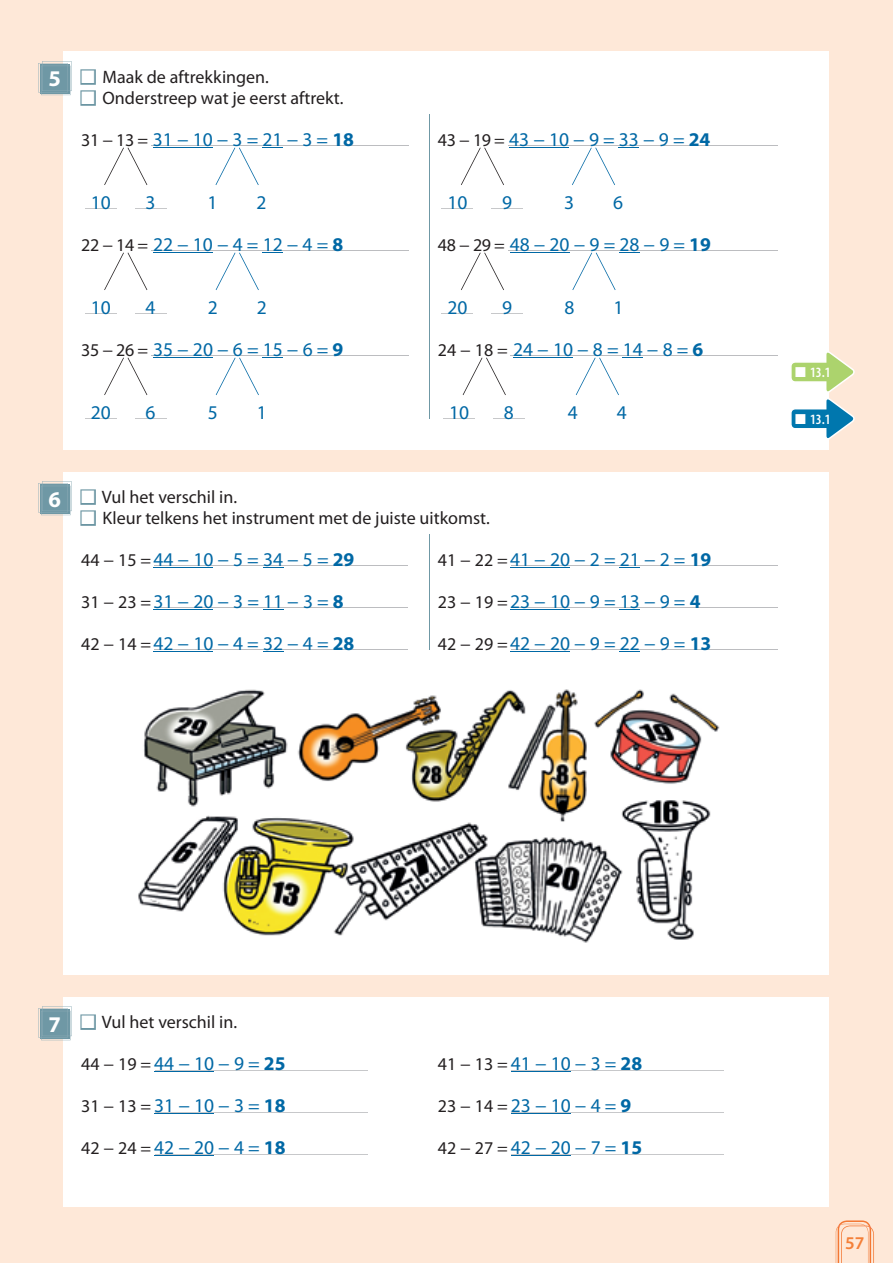
<style>
.page{position:relative;width:893px;height:1263px;background:#fee8d8}
.page>*{position:absolute;margin:0;border:0;box-sizing:border-box;transform-origin:0 0}
.t1{font:700 22.5px "Myriad Pro";color:#fff}
.t2{font:19.5px/42px "Myriad Pro";color:#0068a5}
.t3{font:18px "Myriad Pro";color:#231f20}
.t4{font:600 18px "Myriad Pro";color:#f47f38}
.t5{font:600 condensed 14.25px "Myriad Pro";color:#fff}
.s1{color:#fff}
.s2{font-size:18px;color:#231f20}
.s3{font-weight:700}
</style>
<div class="page">
<div style="left:64px;top:51px;width:765px;height:1155px;background:#fff"></div>
<div style="left:39px;top:450px;width:802px;height:21px;background:#fee8d8"></div>
<div style="left:39px;top:975px;width:802px;height:21px;background:#fee8d8"></div>
<div style="left:80px;top:69px;width:16px;height:16px;border:3px solid #6c96a3"></div>
<div style="left:80px;top:90px;width:16px;height:16px;border:3px solid #6c96a3"></div>
<hr style="left:429px;top:114px;width:1px;height:305px;background:#6f98a5">
<hr style="left:151px;top:146px;width:257px;height:1px;background:#bcbdc0">
<hr style="left:151px;top:251px;width:257px;height:1px;background:#bcbdc0">
<hr style="left:151px;top:356px;width:257px;height:1px;background:#bcbdc0">
<hr style="left:508px;top:146px;width:270px;height:1px;background:#bcbdc0">
<hr style="left:508px;top:251px;width:270px;height:1px;background:#bcbdc0">
<hr style="left:511px;top:356px;width:267px;height:1px;background:#bcbdc0">
<div style="left:80px;top:489px;width:16px;height:16px;border:3px solid #6c96a3"></div>
<div style="left:80px;top:510px;width:16px;height:16px;border:3px solid #6c96a3"></div>
<hr style="left:429px;top:534px;width:1px;height:116px;background:#6f98a5">
<hr style="left:154px;top:566px;width:254px;height:1px;background:#bcbdc0">
<hr style="left:154px;top:608px;width:254px;height:1px;background:#bcbdc0">
<hr style="left:154px;top:650px;width:254px;height:1px;background:#bcbdc0">
<hr style="left:511px;top:566px;width:267px;height:1px;background:#bcbdc0">
<hr style="left:511px;top:608px;width:267px;height:1px;background:#bcbdc0">
<hr style="left:511px;top:650px;width:267px;height:1px;background:#bcbdc0">
<img style="left:132px;top:688px;width:595px;height:256px">
<div style="left:80px;top:1014px;width:16px;height:16px;border:3px solid #6c96a3"></div>
<hr style="left:155px;top:1070px;width:213px;height:1px;background:#c7c8ca">
<hr style="left:155px;top:1112px;width:213px;height:1px;background:#c7c8ca">
<hr style="left:155px;top:1154px;width:213px;height:1px;background:#c7c8ca">
<hr style="left:512px;top:1070px;width:212px;height:1px;background:#c7c8ca">
<hr style="left:512px;top:1112px;width:212px;height:1px;background:#c7c8ca">
<hr style="left:512px;top:1154px;width:212px;height:1px;background:#c7c8ca">
<svg style="left:38px;top:61px;width:34px;height:34px"></svg>
<hr style="left:85px;top:209px;width:32px;height:1px;background:#c7c8ca">
<hr style="left:135px;top:209px;width:32px;height:1px;background:#c7c8ca">
<svg style="left:104px;top:148px;width:43px;height:37px;background:#f6f6f6"></svg>
<hr style="left:85px;top:314px;width:32px;height:1px;background:#c7c8ca">
<hr style="left:135px;top:314px;width:32px;height:1px;background:#c7c8ca">
<svg style="left:104px;top:253px;width:43px;height:37px;background:#f6f6f6"></svg>
<hr style="left:85px;top:419px;width:32px;height:1px;background:#c7c8ca">
<hr style="left:135px;top:419px;width:32px;height:1px;background:#c7c8ca">
<svg style="left:104px;top:358px;width:43px;height:37px;background:#f6f6f6"></svg>
<hr style="left:442px;top:209px;width:31px;height:1px;background:#c7c8ca">
<hr style="left:491px;top:209px;width:32px;height:1px;background:#c7c8ca">
<svg style="left:461px;top:148px;width:43px;height:37px;background:#f6f6f6"></svg>
<hr style="left:442px;top:314px;width:31px;height:1px;background:#c7c8ca">
<hr style="left:491px;top:314px;width:32px;height:1px;background:#c7c8ca">
<svg style="left:461px;top:253px;width:43px;height:37px;background:#f6f6f6"></svg>
<hr style="left:443px;top:419px;width:32px;height:1px;background:#c7c8ca">
<hr style="left:493px;top:419px;width:32px;height:1px;background:#c7c8ca">
<svg style="left:463px;top:358px;width:43px;height:37px;background:#f6f6f6"></svg>
<svg style="left:790px;top:351px;width:65px;height:89px"></svg>
<svg style="left:38px;top:481px;width:34px;height:34px"></svg>
<svg style="left:38px;top:1006px;width:34px;height:34px"></svg>
<svg style="left:836px;top:1220px;width:38px;height:43px"></svg>
<hr style="left:153px;top:147px;width:60px;height:1px;background:#0068a5">
<div style="left:215px;top:147px;width:68px;height:38px;background:#fff"></div>
<hr style="left:153px;top:252px;width:60px;height:1px;background:#0068a5">
<div style="left:216px;top:252px;width:67px;height:38px;background:#fff"></div>
<hr style="left:153px;top:357px;width:60px;height:1px;background:#0068a5">
<div style="left:216px;top:357px;width:67px;height:38px;background:#fff"></div>
<hr style="left:509px;top:147px;width:60px;height:1px;background:#0068a5">
<div style="left:572px;top:147px;width:67px;height:38px;background:#fff"></div>
<hr style="left:510px;top:252px;width:60px;height:1px;background:#0068a5">
<div style="left:572px;top:252px;width:67px;height:38px;background:#fff"></div>
<hr style="left:513px;top:357px;width:60px;height:1px;background:#0068a5">
<div style="left:576px;top:357px;width:67px;height:38px;background:#fff"></div>
<hr style="left:153px;top:567px;width:60px;height:1px;background:#0068a5">
<svg style="left:263px;top:567px;width:20px;height:1px"></svg>
<hr style="left:153px;top:609px;width:60px;height:1px;background:#0068a5">
<svg style="left:263px;top:609px;width:20px;height:1px"></svg>
<hr style="left:153px;top:651px;width:60px;height:1px;background:#0068a5">
<svg style="left:263px;top:651px;width:20px;height:1px"></svg>
<hr style="left:510px;top:567px;width:60px;height:1px;background:#0068a5">
<svg style="left:620px;top:567px;width:20px;height:1px"></svg>
<hr style="left:510px;top:609px;width:60px;height:1px;background:#0068a5">
<svg style="left:620px;top:609px;width:20px;height:1px"></svg>
<hr style="left:510px;top:651px;width:60px;height:1px;background:#0068a5">
<svg style="left:620px;top:651px;width:20px;height:1px"></svg>
<hr style="left:154px;top:1071px;width:60px;height:1px;background:#0068a5">
<hr style="left:154px;top:1113px;width:60px;height:1px;background:#0068a5">
<hr style="left:154px;top:1155px;width:60px;height:1px;background:#0068a5">
<hr style="left:511px;top:1071px;width:60px;height:1px;background:#0068a5">
<hr style="left:511px;top:1113px;width:60px;height:1px;background:#0068a5">
<hr style="left:511px;top:1155px;width:60px;height:1px;background:#0068a5">
<p class="t1" style="left:49px;top:66px;width:14px">5</p>
<p class="t3" style="left:81px;top:67px;width:189px"><span class="s1">■</span> Maak de aftrekkingen.</p>
<p class="t3" style="left:81px;top:88px;width:264px"><span class="s1">■</span> Onderstreep wat je eerst aftrekt.</p>
<p class="t2" style="left:81px;top:118px;width:274px"><span class="s2">31 − 13 =</span> 31 − 10 − 3 = 21 − 3 = <span class="s3">18</span></p>
<p class="t2" style="left:91px;top:181px;width:22px">10</p>
<p class="t2" style="left:145px;top:181px;width:12px">3</p>
<p class="t2" style="left:208px;top:181px;width:12px">1</p>
<p class="t2" style="left:257px;top:181px;width:12px">2</p>
<p class="t2" style="left:81px;top:223px;width:264px"><span class="s2">22 − 14 =</span> 22 − 10 − 4 = 12 − 4 = <span class="s3">8</span></p>
<p class="t2" style="left:91px;top:286px;width:22px">10</p>
<p class="t2" style="left:145px;top:286px;width:12px">4</p>
<p class="t2" style="left:208px;top:286px;width:12px">2</p>
<p class="t2" style="left:257px;top:286px;width:12px">2</p>
<p class="t2" style="left:81px;top:328px;width:264px"><span class="s2">35 − 26 =</span> 35 − 20 − 6 = 15 − 6 = <span class="s3">9</span></p>
<p class="t2" style="left:91px;top:391px;width:22px">20</p>
<p class="t2" style="left:145px;top:391px;width:12px">6</p>
<p class="t2" style="left:208px;top:391px;width:12px">5</p>
<p class="t2" style="left:257px;top:391px;width:12px">1</p>
<p class="t2" style="left:438px;top:118px;width:274px"><span class="s2">43 − 19 =</span> 43 − 10 − 9 = 33 − 9 = <span class="s3">24</span></p>
<p class="t2" style="left:447px;top:181px;width:22px">10</p>
<p class="t2" style="left:502px;top:181px;width:12px">9</p>
<p class="t2" style="left:564px;top:181px;width:12px">3</p>
<p class="t2" style="left:613px;top:181px;width:12px">6</p>
<p class="t2" style="left:438px;top:223px;width:274px"><span class="s2">48 − 29 =</span> 48 − 20 − 9 = 28 − 9 = <span class="s3">19</span></p>
<p class="t2" style="left:447px;top:286px;width:22px">20</p>
<p class="t2" style="left:502px;top:286px;width:12px">9</p>
<p class="t2" style="left:564px;top:286px;width:12px">8</p>
<p class="t2" style="left:613px;top:286px;width:12px">1</p>
<p class="t2" style="left:438px;top:328px;width:267px"><span class="s2">24 − 18 =</span> 24 − 10 − 8 = 14 − 8 = <span class="s3">6</span></p>
<p class="t2" style="left:449px;top:391px;width:22px">10</p>
<p class="t2" style="left:504px;top:391px;width:12px">8</p>
<p class="t2" style="left:568px;top:391px;width:12px">4</p>
<p class="t2" style="left:617px;top:391px;width:12px">4</p>
<p class="t1" style="left:49px;top:486px;width:14px">6</p>
<p class="t3" style="left:81px;top:487px;width:157px"><span class="s1">■</span> Vul het verschil in.</p>
<p class="t3" style="left:81px;top:508px;width:410px"><span class="s1">■</span> Kleur telkens het instrument met de juiste uitkomst.</p>
<p class="t2" style="left:81px;top:538px;width:275px"><span class="s2">44 − 15 =</span>44 − 10 − 5 = 34 − 5 = <span class="s3">29<br></span><span class="s2">31 − 23 =</span>31 − 20 − 3 = 11 − 3 = <span class="s3">8<br></span><span class="s2">42 − 14 =</span>42 − 10 − 4 = 32 − 4 = <span class="s3">28</span></p>
<p class="t2" style="left:438px;top:538px;width:275px"><span class="s2">41 − 22 =</span>41 − 20 − 2 = 21 − 2 = <span class="s3">19<br></span><span class="s2">23 − 19 =</span>23 − 10 − 9 = 13 − 9 = <span class="s3">4<br></span><span class="s2">42 − 29 =</span>42 − 20 − 9 = 22 − 9 = <span class="s3">13</span></p>
<p class="t5" style="left:795px;top:364px;width:37px">■ 13.1</p>
<p class="t5" style="left:795px;top:411px;width:37px">■ 13.1</p>
<p class="t1" style="left:49px;top:1011px;width:14px">7</p>
<p class="t3" style="left:81px;top:1012px;width:157px"><span class="s1">■</span> Vul het verschil in.</p>
<p class="t2" style="left:81px;top:1042px;width:206px;text-align:justify"><span class="s2">44 − 19 =</span> 44 − 10 − 9 = <span class="s3">25<br></span><span class="s2">31 − 13 =</span> 31 − 10 − 3 = <span class="s3">18<br></span><span class="s2">42 − 24 =</span> 42 − 20 − 4 = <span class="s3">18</span></p>
<p class="t2" style="left:438px;top:1042px;width:206px"><span class="s2">41 − 13 =</span> 41 − 10 − 3 = <span class="s3">28<br></span><span class="s2">23 − 14 =</span> 23 − 10 − 4 = <span class="s3">9<br></span><span class="s2">42 − 27 =</span> 42 − 20 − 7 = <span class="s3">15</span></p>
<p class="t4" style="left:845px;top:1233px;width:21px">57</p>
</div>
